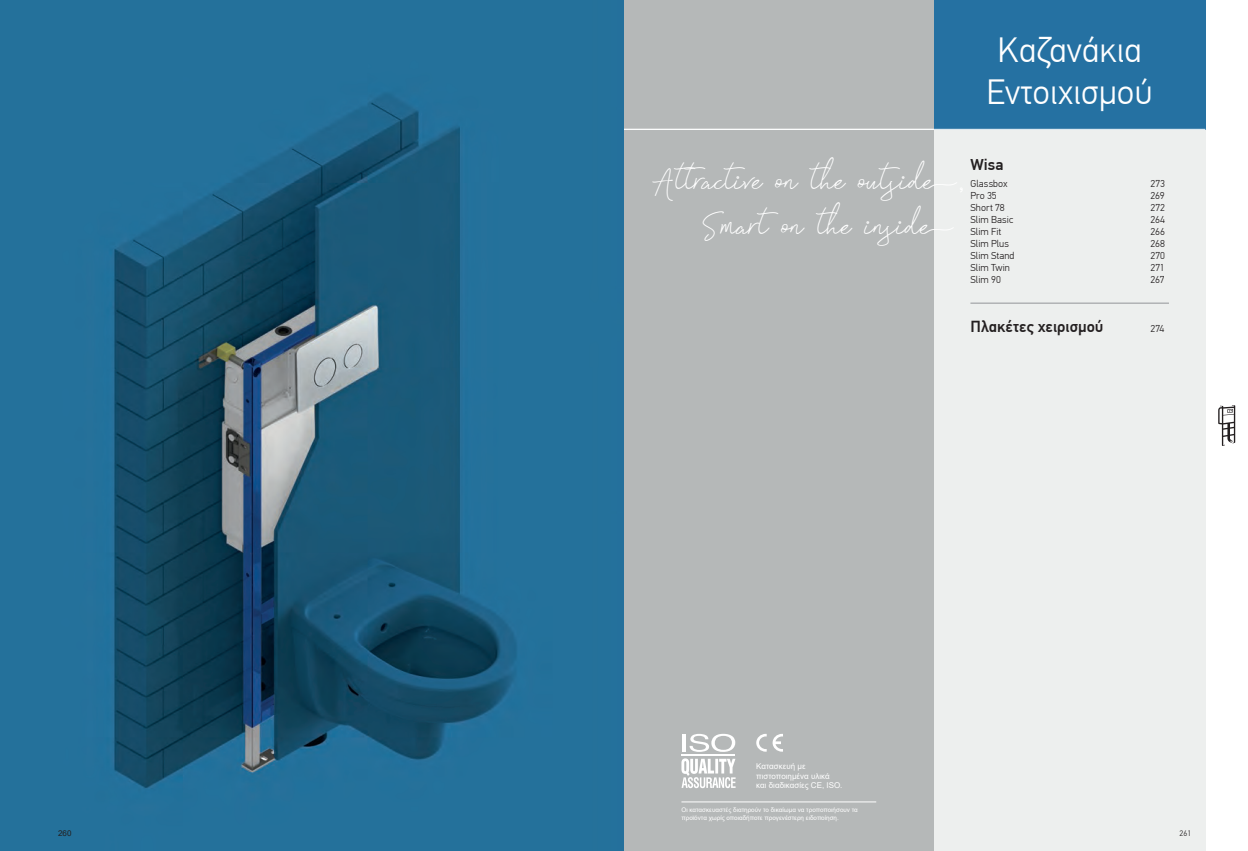
<style>
.page{position:relative;width:1248px;height:851px;background:#fff}
.page>*{position:absolute;margin:0;border:0;box-sizing:border-box;transform-origin:0 0}
.t1{font:45px/44px "Signatura Monoline Script";color:#fff;text-align:right}
.t2{font:300 35px/42px "PF Din Text Pro";color:#fff;text-align:center}
.t3{font:500 16px "PF Din Text Pro";color:#231f20}
.t4{font:300 10px "PF Din Text Pro";letter-spacing:.005em;color:#231f20}
.t5{font:8px/9.6px "Arial";color:#fff}
.t6{font:8px "Arial";color:#231f20}
.t7{font:300 8px "PF Din Text Pro";color:#231f20}
.t8{font:6.3px/7.6px "Arial";color:#fff}
</style>
<div class="page">
<img style="left:0;top:0;width:624px;height:850px">
<div style="left:933px;top:130px;width:272px;height:720px;background:#edefee"></div>
<div style="left:624px;top:0;width:309px;height:850px;background:#b5b8b8"></div>
<hr style="left:681px;top:801px;width:195px;height:1px;background:#fff">
<svg style="left:756px;top:734px;width:10px;height:17px"></svg>
<svg style="left:772px;top:734px;width:11px;height:17px"></svg>
<hr style="left:682px;top:734px;width:3px;height:17px;background:#fff">
<svg style="left:689px;top:733px;width:46px;height:18px"></svg>
<hr style="left:681px;top:754px;width:54px;height:1px;background:#fff">
<svg style="left:681px;top:758px;width:54px;height:30px"></svg>
<div style="left:933px;top:0;width:272px;height:129px;background:#2571a2"></div>
<hr style="left:624px;top:129px;width:581px;height:1px;background:#fff">
<hr style="left:970px;top:303px;width:198px;height:1px;background:#939598">
<svg style="left:1218px;top:405px;width:17px;height:41px"></svg>
<p class="t6" style="left:58px;top:827px;width:15px">260</p>
<h2 class="t2" style="left:986px;top:30px;width:168px">Καζανάκια<br>Εντοιχισμού</h2>
<h1 class="t1" style="left:652px;top:161px;width:312px">Attractive on the outside,<br>Smart on the inside</h1>
<h3 class="t3" style="left:970px;top:155px;width:34px">Wisa</h3>
<h3 class="t4" style="left:970px;top:178px;width:39px">Glassbox</h3>
<h3 class="t4" style="left:1150px;top:178px;width:16px">273</h3>
<h3 class="t4" style="left:970px;top:190px;width:28px">Pro 35</h3>
<h3 class="t4" style="left:1150px;top:190px;width:16px">269</h3>
<h3 class="t4" style="left:970px;top:202px;width:36px">Short 78</h3>
<h3 class="t4" style="left:1150px;top:202px;width:16px">272</h3>
<h3 class="t4" style="left:970px;top:214px;width:44px">Slim Basic</h3>
<h3 class="t4" style="left:1150px;top:214px;width:16px">264</h3>
<h3 class="t4" style="left:970px;top:226px;width:32px">Slim Fit</h3>
<h3 class="t4" style="left:1150px;top:226px;width:16px">266</h3>
<h3 class="t4" style="left:970px;top:238px;width:40px">Slim Plus</h3>
<h3 class="t4" style="left:1150px;top:238px;width:16px">268</h3>
<h3 class="t4" style="left:970px;top:250px;width:45px">Slim Stand</h3>
<h3 class="t4" style="left:1150px;top:250px;width:16px">270</h3>
<h3 class="t4" style="left:970px;top:262px;width:41px">Slim Twin</h3>
<h3 class="t4" style="left:1150px;top:262px;width:16px">271</h3>
<h3 class="t4" style="left:970px;top:274px;width:32px">Slim 90</h3>
<h3 class="t4" style="left:1150px;top:274px;width:16px">267</h3>
<h3 class="t3" style="left:970px;top:316px;width:135px">Πλακέτες χειρισμού</h3>
<h3 class="t4" style="left:1150px;top:322px;width:15px">274</h3>
<p class="t5" style="left:756px;top:761px;width:88px">Κατασκευή με πιστοποιημένα υλικά<br>και διαδικασίες CE, ISO.</p>
<p class="t8" style="left:681px;top:805px;width:178px">Οι κατασκευαστές διατηρούν το δικαίωμα να τροποποιήσουν τα προϊόντα χωρίς οποιαδήποτε προγενέστερη ειδοποίηση.</p>
<p class="t7" style="left:1179px;top:828px;width:13px">261</p>
</div>
